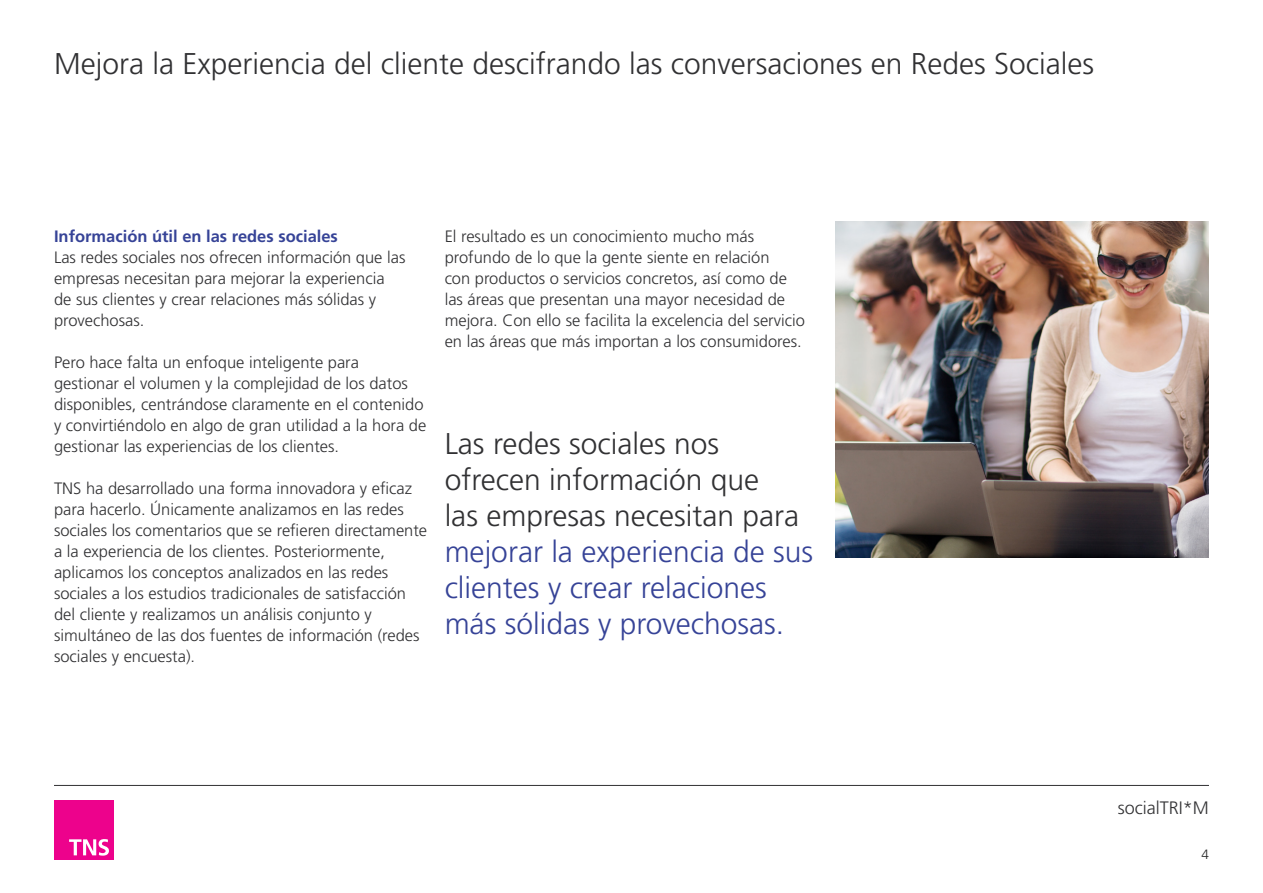
<style>
.page{position:relative;width:1263px;height:893px;background:#fff}
.page>*{position:absolute;margin:0;border:0;box-sizing:border-box;transform-origin:0 0}
.Pull_out_20pt_24{font:300 30px/36px "Frutiger LT Std";color:#364397}
.t1{font:300 30px "Frutiger LT Std";color:#313133}
.t2{font:300 18px "Frutiger LT Std";color:#313133}
.body_copy_11pt_14{font:300 16.5px/21px "Frutiger LT Std";color:#313133}
.t3{font:300 13.5px "Frutiger LT Std";color:#272727}
.s1{font-weight:700;color:#364397}
.s2{color:#313133}
</style>
<div class="page">
<hr style="left:54px;top:785px;width:1155px;height:1px;background:#313133">
<div style="left:54px;top:800px;width:60px;height:60px;background:#ed028c"></div>
<svg style="left:69px;top:839px;width:40px;height:17px"></svg>
<img style="left:835px;top:221px;width:374px;height:336px">
<h1 class="t1" style="left:54px;top:47px;width:1042px">Mejora la Experiencia del cliente descifrando las conversaciones en Redes Sociales</h1>
<p class="body_copy_11pt_14" style="left:54px;top:226px;width:353px"><span class="s1">Información útil en las redes sociales<br></span>Las redes sociales nos ofrecen información que las empresas necesitan para mejorar la experiencia de sus clientes y crear relaciones más sólidas y provechosas.</p>
<p class="body_copy_11pt_14" style="left:54px;top:352px;width:374px">Pero hace falta un enfoque inteligente para gestionar el volumen y la complejidad de los datos disponibles, centrándose claramente en el contenido y convirtiéndolo en algo de gran utilidad a la hora de gestionar las experiencias de los clientes.</p>
<p class="body_copy_11pt_14" style="left:54px;top:478px;width:375px">TNS ha desarrollado una forma innovadora y eficaz para hacerlo. Únicamente analizamos en las redes sociales los comentarios que se refieren directamente a la experiencia de los clientes. Posteriormente, aplicamos los conceptos analizados en las redes sociales a los estudios tradicionales de satisfacción del cliente y realizamos un análisis conjunto y simultáneo de las dos fuentes de información (redes sociales y encuesta).</p>
<p class="body_copy_11pt_14" style="left:445px;top:226px;width:362px">El resultado es un conocimiento mucho más profundo de lo que la gente siente en relación<br>con productos o servicios concretos, así como de las áreas que presentan una mayor necesidad de mejora. Con ello se facilita la excelencia del servicio en las áreas que más importan a los consumidores.</p>
<p class="Pull_out_20pt_24" style="left:445px;top:426px;width:370px"><span class="s2">Las redes sociales nos ofrecen información que<br>las empresas necesitan para </span>mejorar la experiencia de sus clientes y crear relaciones más sólidas y provechosas.</p>
<p class="t2" style="left:1118px;top:797px;width:93px">socialTRI*M</p>
<p class="t3" style="left:1201px;top:846px;width:9px">4</p>
</div>
